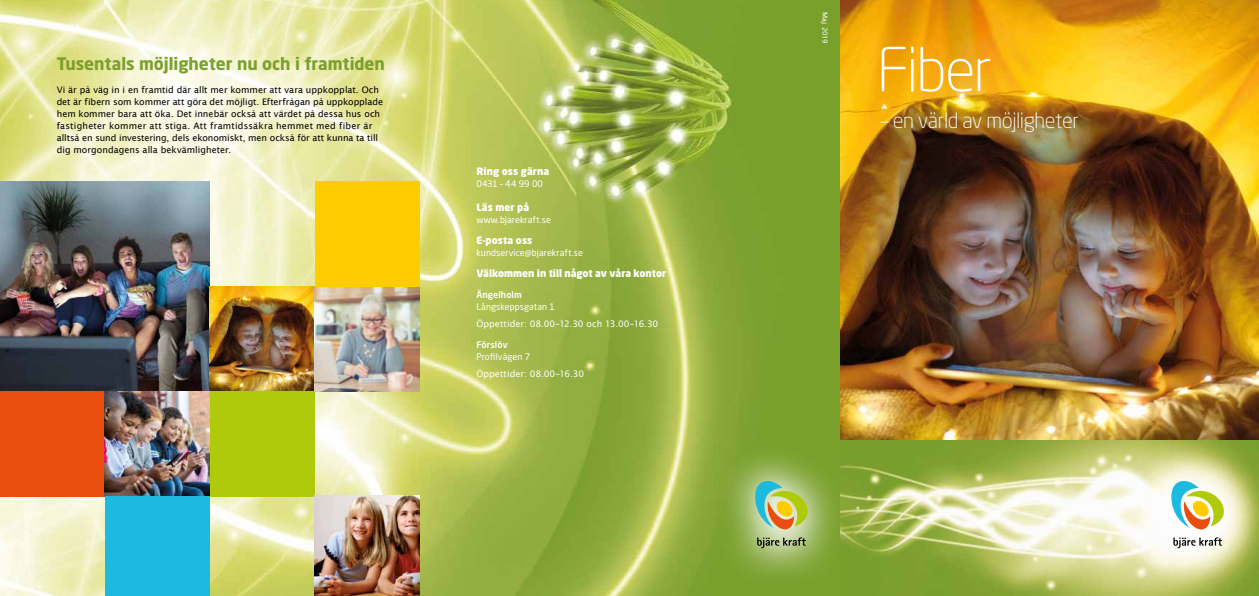
<style>
.page{position:relative;width:1259px;height:596px;background:#fff}
.page>*{position:absolute;margin:0;border:0;box-sizing:border-box;transform-origin:0 0}
.t1{font:300 60px "Neo Sans Std";letter-spacing:-.035em;color:#fff}
.t2{font:300 21px "Neo Sans Std";letter-spacing:-.02em;color:#fff}
.t3{font:700 17px "Neo Sans Std";color:#7ba02d}
.t4{font:900 10px "Neo Sans Std";letter-spacing:.005em;color:#fff}
.t5{font:9px/12px "Lucida Sans";letter-spacing:.005em;color:#000}
.t6{font:9px "Neo Sans Std";letter-spacing:.01em;color:#fff}
.t7{font:9px "Lucida Sans";letter-spacing:.005em;color:#fff}
.t8{font:500 9px "Neo Sans Std";letter-spacing:.01em;color:#fff}
.t9{font:7px "Lucida Sans";letter-spacing:-.02em;color:#fff}
</style>
<div class="page">
<img style="left:839px;top:439px;width:420px;height:156px">
<svg style="left:1168px;top:475px;width:59px;height:55px"></svg>
<svg style="left:1173px;top:537px;width:49px;height:11px"></svg>
<img style="left:839px;top:0;width:420px;height:439px">
<img style="left:0;top:0;width:839px;height:595px">
<img style="left:0;top:181px;width:210px;height:210px">
<img style="left:210px;top:286px;width:210px;height:105px">
<div style="left:210px;top:391px;width:105px;height:105px;background:#afca0b"></div>
<div style="left:315px;top:181px;width:105px;height:105px;background:#fc0"></div>
<div style="left:0;top:391px;width:105px;height:105px;background:#e94e0f"></div>
<img style="left:105px;top:391px;width:105px;height:105px">
<img style="left:315px;top:495px;width:105px;height:100px">
<div style="left:105px;top:496px;width:105px;height:99px;background:#1dbadf"></div>
<svg style="left:716px;top:442px;width:130px;height:143px;background:#87a940"></svg>
<svg style="left:752px;top:475px;width:59px;height:55px;background:#abc07a"></svg>
<svg style="left:757px;top:537px;width:49px;height:11px"></svg>
<h3 class="t3" style="left:57px;top:52px;width:330px">Tusentals möjligheter nu och i framtiden</h3>
<p class="t5" style="left:57px;top:84px;width:328px">Vi är på väg in i en framtid där allt mer kommer att vara uppkopplat. Och det är fibern som kommer att göra det möjligt. Efterfrågan på uppkopplade hem kommer bara att öka. Det innebär också att värdet på dessa hus och fastigheter kommer att stiga. Att framtidssäkra hemmet med fiber är alltså en sund investering, dels ekonomiskt, men också för att kunna ta till dig morgondagens alla bekvämligheter.</p>
<p class="t4" style="left:476px;top:165px;width:74px">Ring oss gärna</p>
<p class="t6" style="left:476px;top:178px;width:68px">0431 – 44 99 00</p>
<p class="t4" style="left:476px;top:201px;width:54px">Läs mer på</p>
<p class="t6" style="left:476px;top:214px;width:76px">www.bjarekraft.se</p>
<p class="t4" style="left:476px;top:234px;width:58px">E-posta oss</p>
<p class="t6" style="left:476px;top:247px;width:108px">kundservice@bjarekraft.se</p>
<p class="t4" style="left:476px;top:267px;width:191px">Välkommen in till något av våra kontor</p>
<p class="t8" style="left:476px;top:289px;width:47px">Ängelholm</p>
<p class="t6" style="left:476px;top:301px;width:80px">Långskeppsgatan 1</p>
<p class="t7" style="left:476px;top:318px;width:183px">Öppettider: 08.00–12.30 och 13.00–16.30</p>
<p class="t8" style="left:476px;top:339px;width:33px">Förslöv</p>
<p class="t6" style="left:476px;top:351px;width:55px">Profilvägen 7</p>
<p class="t7" style="left:476px;top:368px;width:109px">Öppettider: 08.00–16.30</p>
<p class="t9" style="left:829px;top:12px;width:33px;rotate:90deg">Maj 2019</p>
<h1 class="t1" style="left:877px;top:34px;width:117px">Fiber</h1>
<h2 class="t2" style="left:881px;top:108px;width:199px">– en värld av möjligheter</h2>
</div>
